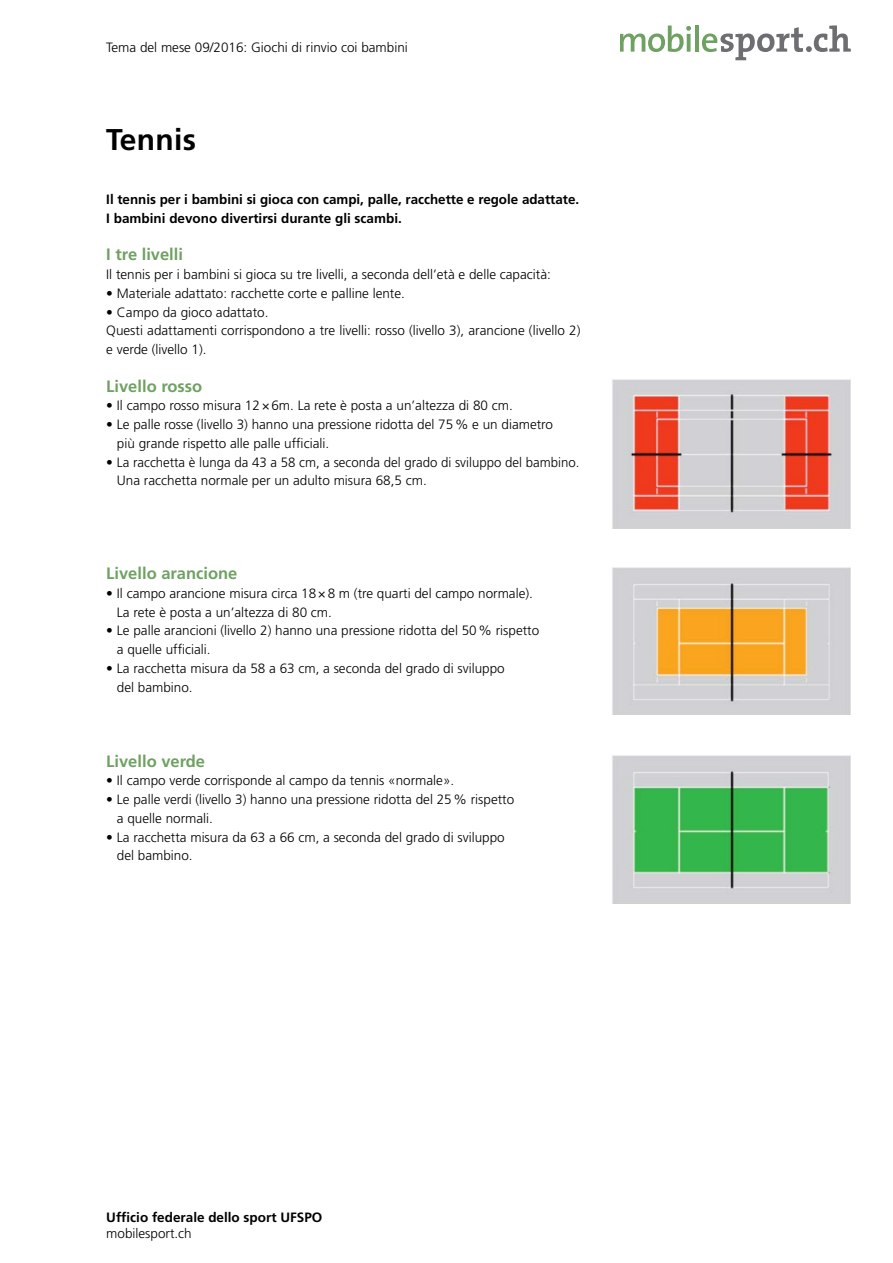
<style>
.page{position:relative;width:893px;height:1263px;background:#fff}
.page>*{position:absolute;margin:0;border:0;box-sizing:border-box;transform-origin:0 0}
.H1_Haupttitel{font:700 30px "Frutiger LT";letter-spacing:.01em;color:#000}
.H2_Titel_gruen_11pt{font:700 16.5px "Frutiger LT";color:#6fa162}
._3_Titel_gruen{font:700 16.5px "Frutiger LT";color:#6fa162}
.P_LI_Grundtext_d_Auf{font:300 13.5px/18.8px "Frutiger LT";color:#000}
.P_Gundtext_i{font:300 13.5px/18.8px "Frutiger LT";color:#000}
.P_Lead{font:700 13.5px/18.8px "Frutiger LT";color:#000}
</style>
<div class="page">
<svg style="left:620px;top:26px;width:71px;height:26px"></svg>
<hr style="left:695px;top:26px;width:4px;height:26px;background:#6fa162">
<svg style="left:702px;top:26px;width:148px;height:34px"></svg>
<img style="left:612px;top:379px;width:238px;height:149px">
<img style="left:612px;top:567px;width:238px;height:148px">
<img style="left:612px;top:755px;width:238px;height:149px">
<p class="P_LI_Grundtext_d_Auf" style="left:106px;top:38px;width:303px">Tema del mese 09/2016: Giochi di rinvio coi bambini</p>
<h1 class="H1_Haupttitel" style="left:106px;top:122px;width:91px">Tennis</h1>
<p class="P_Lead" style="left:106px;top:190px;width:474px">Il tennis per i bambini si gioca con campi, palle, racchette e regole adattate.<br>I bambini devono divertirsi durante gli scambi.</p>
<p class="_3_Titel_gruen" style="left:106px;top:245px;width:78px">I tre livelli</p>
<p class="P_Gundtext_i" style="left:106px;top:265px;width:446px">Il tennis per i bambini si gioca su tre livelli, a seconda dell’età e delle capacità:</p>
<p class="P_LI_Grundtext_d_Auf" style="left:106px;top:284px;width:300px">• Materiale adattato: racchette corte e palline lente.</p>
<p class="P_LI_Grundtext_d_Auf" style="left:106px;top:303px;width:164px">• Campo da gioco adattato.</p>
<p class="P_Gundtext_i" style="left:106px;top:321px;width:476px">Questi adattamenti corrispondono a tre livelli: rosso (livello 3), arancione (livello 2) e verde (livello 1).</p>
<h2 class="H2_Titel_gruen_11pt" style="left:106px;top:376px;width:97px">Livello rosso</h2>
<p class="P_LI_Grundtext_d_Auf" style="left:106px;top:396px;width:408px">• Il campo rosso misura 12×6m. La rete è posta a un’altezza di 80 cm.</p>
<p class="P_LI_Grundtext_d_Auf" style="left:117px;top:415px;width:438px;text-indent:-11px">• Le palle rosse (livello 3) hanno una pressione ridotta del 75% e un diametro più grande rispetto alle palle ufficiali.</p>
<p class="P_LI_Grundtext_d_Auf" style="left:117px;top:453px;width:464px;text-indent:-11px">• La racchetta è lunga da 43 a 58 cm, a seconda del grado di sviluppo del bambino.<br>Una racchetta normale per un adulto misura 68,5 cm.</p>
<h2 class="H2_Titel_gruen_11pt" style="left:106px;top:564px;width:133px">Livello arancione</h2>
<p class="P_LI_Grundtext_d_Auf" style="left:117px;top:584px;width:418px;text-indent:-11px">• Il campo arancione misura circa 18×8 m (tre quarti del campo normale).<br>La rete è posta a un’altezza di 80 cm.</p>
<p class="P_LI_Grundtext_d_Auf" style="left:117px;top:621px;width:424px;text-indent:-11px">• Le palle arancioni (livello 2) hanno una pressione ridotta del 50% rispetto a quelle ufficiali.</p>
<p class="P_LI_Grundtext_d_Auf" style="left:117px;top:659px;width:389px;text-indent:-11px">• La racchetta misura da 58 a 63 cm, a seconda del grado di sviluppo del bambino.</p>
<h2 class="H2_Titel_gruen_11pt" style="left:106px;top:751px;width:100px">Livello verde</h2>
<p class="P_LI_Grundtext_d_Auf" style="left:106px;top:771px;width:349px">• Il campo verde corrisponde al campo da tennis «normale».</p>
<p class="P_LI_Grundtext_d_Auf" style="left:117px;top:790px;width:399px;text-indent:-11px">• Le palle verdi (livello 3) hanno una pressione ridotta del 25% rispetto a quelle normali.</p>
<p class="P_LI_Grundtext_d_Auf" style="left:117px;top:828px;width:389px;text-indent:-11px">• La racchetta misura da 63 a 66 cm, a seconda del grado di sviluppo del bambino.</p>
<p class="P_Lead" style="left:106px;top:1207px;width:218px">Ufficio federale dello sport UFSPO</p>
<p class="P_LI_Grundtext_d_Auf" style="left:106px;top:1224px;width:87px">mobilesport.ch</p>
</div>
